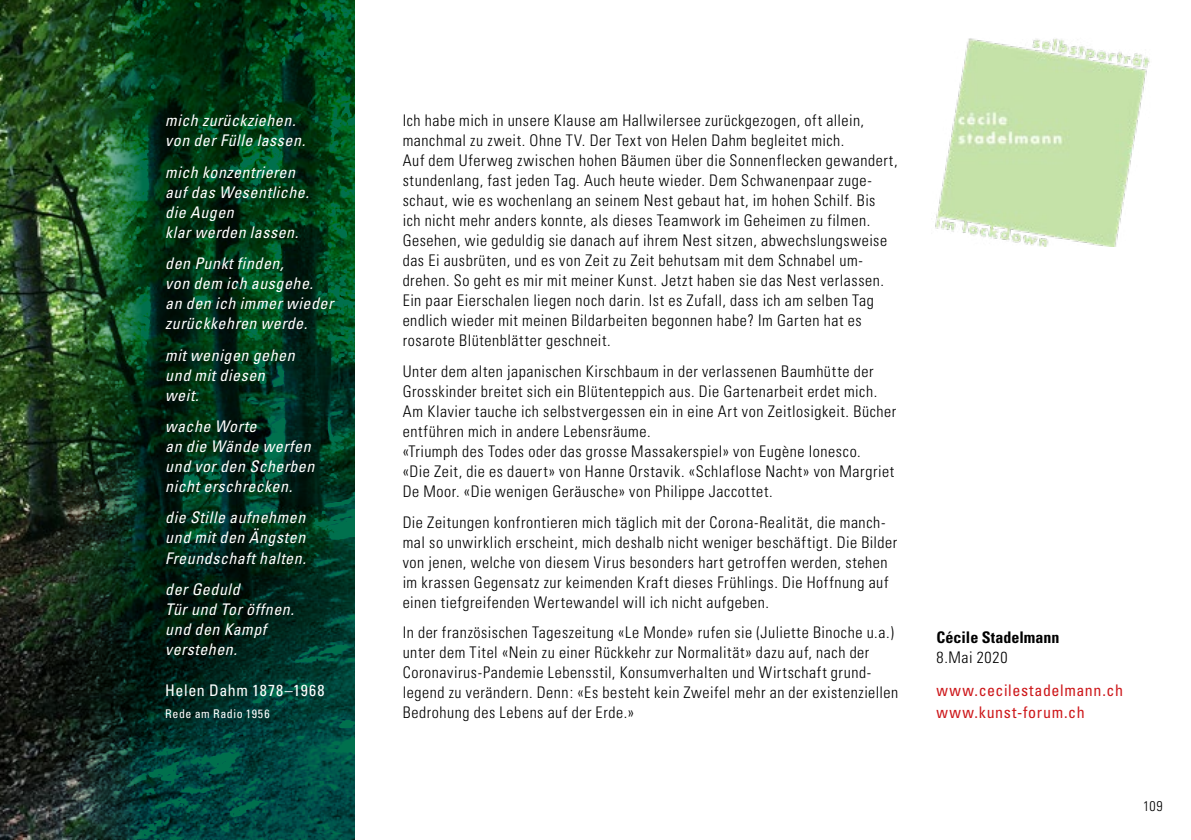
<style>
.page{position:relative;width:1191px;height:840px;background:#fff}
.page>*{position:absolute;margin:0;border:0;box-sizing:border-box;transform-origin:0 0}
.t1{font:300 condensed 16px/20px "Univers";letter-spacing:.035em;color:#000}
.t2{font:italic condensed 16px/20px "Univers";letter-spacing:.03em;color:#fff}
.t3{font:condensed 16px/22px "Univers";letter-spacing:.04em;color:#cd171a}
.t4{font:condensed 16px "Univers";letter-spacing:.04em;color:#fff}
.t5{font:700 condensed 16px "Univers";color:#000}
.t6{font:300 condensed 14px "Univers";color:#000}
.t7{font:condensed 12px "Univers";letter-spacing:.045em;color:#fff}
</style>
<div class="page">
<img style="left:0;top:0;width:24px;height:839px">
<img style="left:24px;top:0;width:331px;height:839px">
<img style="left:935px;top:38px;width:215px;height:208px">
<p class="t2" style="left:165px;top:110px;width:142px">mich zurückziehen. von der Fülle lassen.</p>
<p class="t2" style="left:165px;top:162px;width:145px">mich konzentrieren auf das Wesentliche. die Augen<br>klar werden lassen.</p>
<p class="t2" style="left:165px;top:253px;width:170px">den Punkt finden,<br>von dem ich ausgehe. an den ich immer wieder zurückkehren werde.</p>
<p class="t2" style="left:165px;top:344px;width:131px">mit wenigen gehen und mit diesen weit.</p>
<p class="t2" style="left:165px;top:416px;width:151px">wache Worte<br>an die Wände werfen und vor den Scherben nicht erschrecken.</p>
<p class="t2" style="left:165px;top:507px;width:142px;text-align:justify">die Stille aufnehmen und mit den Ängsten Freundschaft halten.</p>
<p class="t2" style="left:165px;top:578px;width:130px">der Geduld<br>Tür und Tor öffnen. und den Kampf verstehen.</p>
<p class="t4" style="left:165px;top:680px;width:161px">Helen Dahm 1878–1968</p>
<p class="t7" style="left:165px;top:705px;width:106px">Rede am Radio 1956</p>
<p class="t1" style="left:403px;top:110px;width:496px">Ich habe mich in unsere Klause am Hallwilersee zurückgezogen, oft allein, manchmal zu zweit. Ohne TV. Der Text von Helen Dahm begleitet mich.<br>Auf dem Uferweg zwischen hohen Bäumen über die Sonnenflecken gewandert, stundenlang, fast jeden Tag. Auch heute wieder. Dem Schwanenpaar zuge&shy;schaut, wie es wochenlang an seinem Nest gebaut hat, im hohen Schilf. Bis<br>ich nicht mehr anders konnte, als dieses Teamwork im Geheimen zu filmen.<br>Gesehen, wie geduldig sie danach auf ihrem Nest sitzen, abwechslungsweise das Ei ausbrüten, und es von Zeit zu Zeit behutsam mit dem Schnabel um&shy;drehen. So geht es mir mit meiner Kunst. Jetzt haben sie das Nest verlassen.<br>Ein paar Eierschalen liegen noch darin. Ist es Zufall, dass ich am selben Tag endlich wieder mit meinen Bildarbeiten begonnen habe? Im Garten hat es rosarote Blütenblätter geschneit.</p>
<p class="t1" style="left:403px;top:361px;width:495px">Unter dem alten japanischen Kirschbaum in der verlassenen Baumhütte der Grosskinder breitet sich ein Blütenteppich aus. Die Gartenarbeit erdet mich.<br>Am Klavier tauche ich selbstvergessen ein in eine Art von Zeitlosigkeit. Bücher entführen mich in andere Lebensräume.<br>«Triumph des Todes oder das grosse Massakerspiel» von Eugène Ionesco.<br>«Die Zeit, die es dauert» von Hanne Orstavik. «Schlaflose Nacht» von Margriet De Moor. «Die wenigen Geräusche» von Philippe Jaccottet.</p>
<p class="t1" style="left:403px;top:511px;width:496px">Die Zeitungen konfrontieren mich täglich mit der Corona-Realität, die manch&shy;mal so unwirklich erscheint, mich deshalb nicht weniger beschäftigt. Die Bilder von jenen, welche von diesem Virus besonders hart getroffen werden, stehen im krassen Gegensatz zur keimenden Kraft dieses Frühlings. Die Hoffnung auf einen tiefgreifenden Wertewandel will ich nicht aufgeben.</p>
<p class="t1" style="left:403px;top:622px;width:497px">In der französischen Tageszeitung «Le Monde» rufen sie (Juliette Binoche u.a.) unter dem Titel «Nein zu einer Rückkehr zur Normalität» dazu auf, nach der Coronavirus-Pandemie Lebensstil, Konsumverhalten und Wirtschaft grund&shy;legend zu verändern. Denn: «Es besteht kein Zweifel mehr an der existenziellen Bedrohung des Lebens auf der Erde.»</p>
<p class="t5" style="left:936px;top:627px;width:124px">Cécile Stadelmann</p>
<p class="t1" style="left:936px;top:646px;width:72px">8.Mai 2020</p>
<p class="t3" style="left:936px;top:678px;width:188px">www.cecilestadelmann.ch www.kunst-forum.ch</p>
<p class="t6" style="left:1143px;top:797px;width:21px">109</p>
</div>
